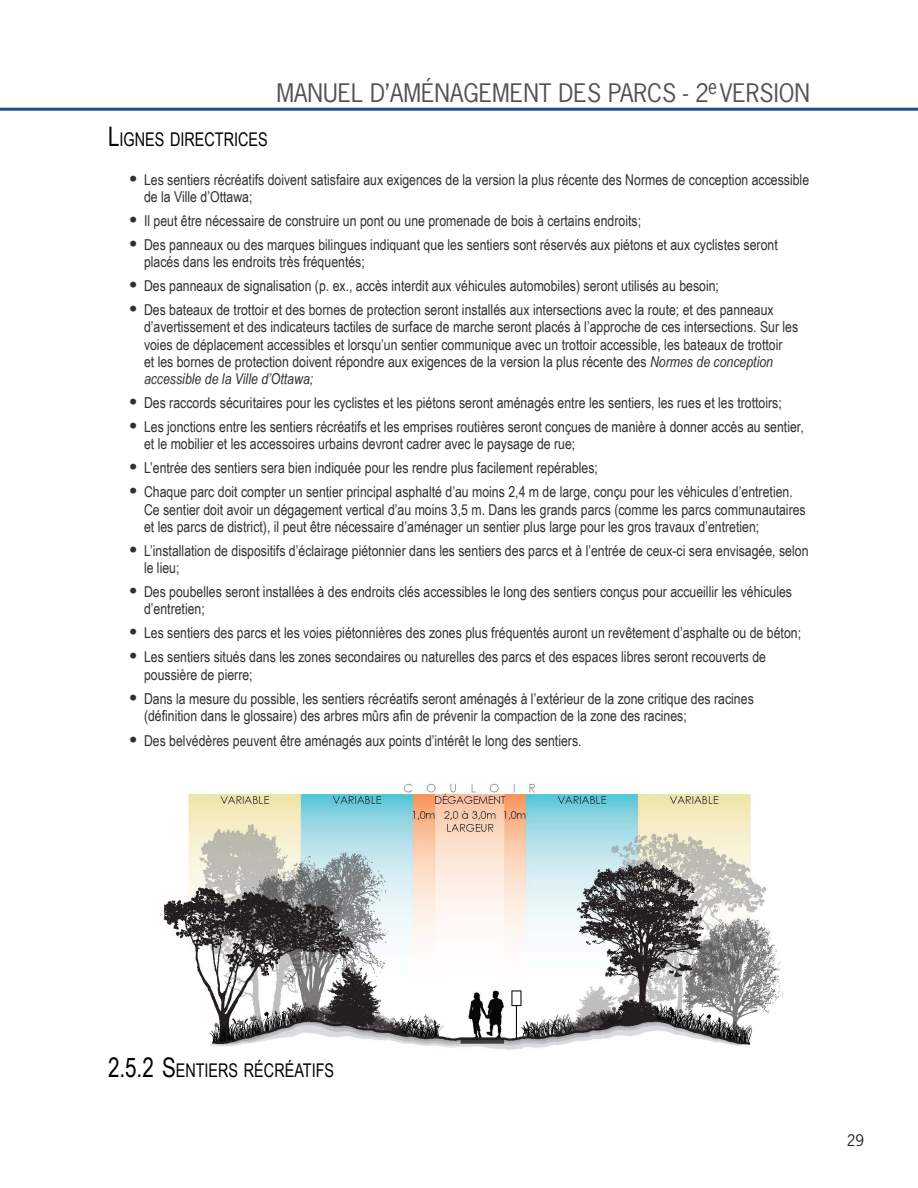
<style>
.page{position:relative;width:918px;height:1188px;background:#fff}
.page>*{position:absolute;margin:0;border:0;box-sizing:border-box;transform-origin:0 0}
.t1{font:24px "News Gothic Std";color:#525254}
.t2{font:19.5px "News Gothic Std";color:#525254;scale:.9 1}
.t3{font:18.9px "Arial Narrow";color:#000;scale:.93 1}
.t4{font:15px/17.2px "Arial Narrow";color:#312f30}
.t5{font:15px "News Gothic Std";color:#231f20}
.s1{font-size:27px}
.s2{font-family:"News Gothic Std";font-size:16.5px}
.s3{font-style:italic}
</style>
<div class="page">
<img style="left:164px;top:783px;width:619px;height:267px">
<hr style="left:0;top:108px;width:918px;height:3px;background:#1d4e89">
<h1 class="t1" style="left:276px;top:77px;width:535px">MANUEL D’AMÉNAGEMENT DES PARCS - 2 VERSION</h1>
<h2 class="t2" style="left:708px;top:74px;width:11px">e</h2>
<p class="t3" style="left:108px;top:125px;width:172px"><span class="s1">L</span>IGNES DIRECTRICES</p>
<p class="t4" style="left:144px;top:170px;width:667px;text-indent:-15px"><span class="s2">•</span> Les sentiers récréatifs doivent satisfaire aux exigences de la version la plus récente des Normes de conception accessible de la Ville d’Ottawa;</p>
<p class="t4" style="left:129px;top:211px;width:514px"><span class="s2">•</span> Il peut être nécessaire de construire un pont ou une promenade de bois à certains endroits;</p>
<p class="t4" style="left:144px;top:235px;width:635px;text-indent:-15px"><span class="s2">•</span> Des panneaux ou des marques bilingues indiquant que les sentiers sont réservés aux piétons et aux cyclistes seront placés dans les endroits très fréquentés;</p>
<p class="t4" style="left:129px;top:277px;width:591px"><span class="s2">•</span> Des panneaux de signalisation (p. ex., accès interdit aux véhicules automobiles) seront utilisés au besoin;</p>
<p class="t4" style="left:144px;top:301px;width:656px;text-indent:-15px"><span class="s2">•</span> Des bateaux de trottoir et des bornes de protection seront installés aux intersections avec la route; et des panneaux d’avertissement et des indicateurs tactiles de surface de marche seront placés à l’approche de ces intersections. Sur les voies de déplacement accessibles et lorsqu’un sentier communique avec un trottoir accessible, les bateaux de trottoir<br>et les bornes de protection doivent répondre aux exigences de la version la plus récente des <span class="s3">Normes de conception accessible de la Ville d’Ottawa;</span></p>
<p class="t4" style="left:129px;top:394px;width:654px"><span class="s2">•</span> Des raccords sécuritaires pour les cyclistes et les piétons seront aménagés entre les sentiers, les rues et les trottoirs;</p>
<p class="t4" style="left:144px;top:418px;width:661px;text-indent:-15px"><span class="s2">•</span> Les jonctions entre les sentiers récréatifs et les emprises routières seront conçues de manière à donner accès au sentier, et le mobilier et les accessoires urbains devront cadrer avec le paysage de rue;</p>
<p class="t4" style="left:129px;top:459px;width:470px"><span class="s2">•</span> L’entrée des sentiers sera bien indiquée pour les rendre plus facilement repérables;</p>
<p class="t4" style="left:144px;top:483px;width:663px;text-indent:-15px"><span class="s2">•</span> Chaque parc doit compter un sentier principal asphalté d’au moins 2,4 m de large, conçu pour les véhicules d’entretien.<br>Ce sentier doit avoir un dégagement vertical d’au moins 3,5 m. Dans les grands parcs (comme les parcs communautaires et les parcs de district), il peut être nécessaire d’aménager un sentier plus large pour les gros travaux d’entretien;</p>
<p class="t4" style="left:144px;top:541px;width:666px;text-indent:-15px"><span class="s2">•</span> L’installation de dispositifs d’éclairage piétonnier dans les sentiers des parcs et à l’entrée de ceux-ci sera envisagée, selon le lieu;</p>
<p class="t4" style="left:144px;top:583px;width:650px;text-indent:-15px"><span class="s2">•</span> Des poubelles seront installées à des endroits clés accessibles le long des sentiers conçus pour accueillir les véhicules d’entretien;</p>
<p class="t4" style="left:129px;top:624px;width:674px"><span class="s2">•</span> Les sentiers des parcs et les voies piétonnières des zones plus fréquentés auront un revêtement d’asphalte ou de béton;</p>
<p class="t4" style="left:144px;top:648px;width:624px;text-indent:-15px"><span class="s2">•</span> Les sentiers situés dans les zones secondaires ou naturelles des parcs et des espaces libres seront recouverts de poussière de pierre;</p>
<p class="t4" style="left:144px;top:689px;width:611px;text-indent:-15px"><span class="s2">•</span> Dans la mesure du possible, les sentiers récréatifs seront aménagés à l’extérieur de la zone critique des racines (définition dans le glossaire) des arbres mûrs afin de prévenir la compaction de la zone des racines;</p>
<p class="t4" style="left:129px;top:731px;width:454px"><span class="s2">•</span> Des belvédères peuvent être aménagés aux points d’intérêt le long des sentiers.</p>
<p class="t3" style="left:108px;top:1056px;width:243px"><span class="s1">2.5.2 S</span>ENTIERS RÉCRÉATIFS</p>
<p class="t5" style="left:847px;top:1130px;width:19px">29</p>
</div>
